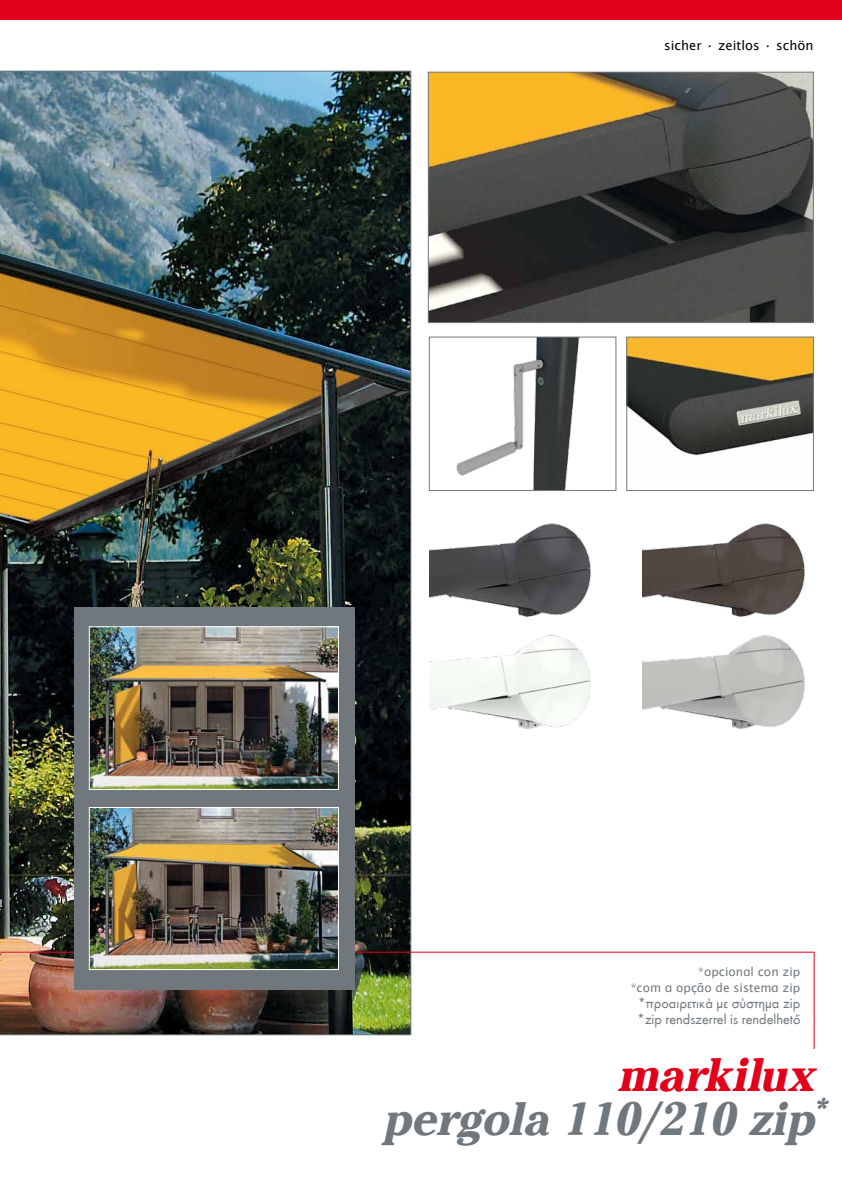
<style>
.page{position:relative;width:842px;height:1191px;background:#fff}
.page>*{position:absolute;margin:0;border:0;box-sizing:border-box;transform-origin:0 0}
.t1{font:46.4px/44px "markilux Header";color:#71787d}
.t2{font:14.5px "Futura T Boo";color:#71787d}
.t3{font:14.5px "Futura TGR Boo";color:#71787d}
.t4{font:13px "markitype";color:#000}
.t5{font:12px/16px "markitype";color:#71787d;text-align:right}
.s1{color:#e2001a}
</style>
<div class="page">
<div style="left:0;top:0;width:842px;height:20px;background:#e2001a"></div>
<img style="left:0;top:71px;width:411px;height:964px">
<hr style="left:0;top:951px;width:814px;height:1px;background:#e2001a">
<hr style="left:814px;top:951px;width:1px;height:98px;background:#e2001a">
<img style="left:456px;top:339px;width:124px;height:150px">
<div style="left:429px;top:337px;width:187px;height:154px;border:1px solid #71787d"></div>
<img style="left:430px;top:74px;width:382px;height:247px">
<div style="left:428px;top:72px;width:386px;height:251px;border:1px solid #71787d"></div>
<div style="left:74px;top:607px;width:280px;height:382px;background:#71787d"></div>
<img style="left:91px;top:628px;width:246px;height:159px">
<div style="left:89px;top:626px;width:250px;height:163px;border:1px solid #fff"></div>
<img style="left:91px;top:809px;width:246px;height:158px">
<div style="left:89px;top:807px;width:250px;height:162px;border:1px solid #fff"></div>
<img style="left:628px;top:339px;width:184px;height:117px">
<div style="left:626px;top:337px;width:188px;height:154px;border:1px solid #71787d"></div>
<img style="left:643px;top:523px;width:162px;height:94px">
<img style="left:429px;top:523px;width:162px;height:94px">
<img style="left:643px;top:635px;width:162px;height:94px">
<img style="left:429px;top:635px;width:162px;height:94px">
<p class="t4" style="left:664px;top:35px;width:151px">sicher • zeitlos • schön</p>
<p class="t5" style="left:631px;top:963px;width:171px">*opcional con zip<br>*com a opção de sistema zip</p>
<p class="t3" style="left:638px;top:995px;width:164px">*προαιρετικά με σύστημα zip</p>
<p class="t2" style="left:637px;top:1010px;width:165px">*zip rendszerrel is rendelhető</p>
<h1 class="t1" style="left:383px;top:1050px;width:447px;text-indent:235px"><span class="s1">markilux </span>pergola 110/210 zip<sup>*</sup></h1>
</div>
